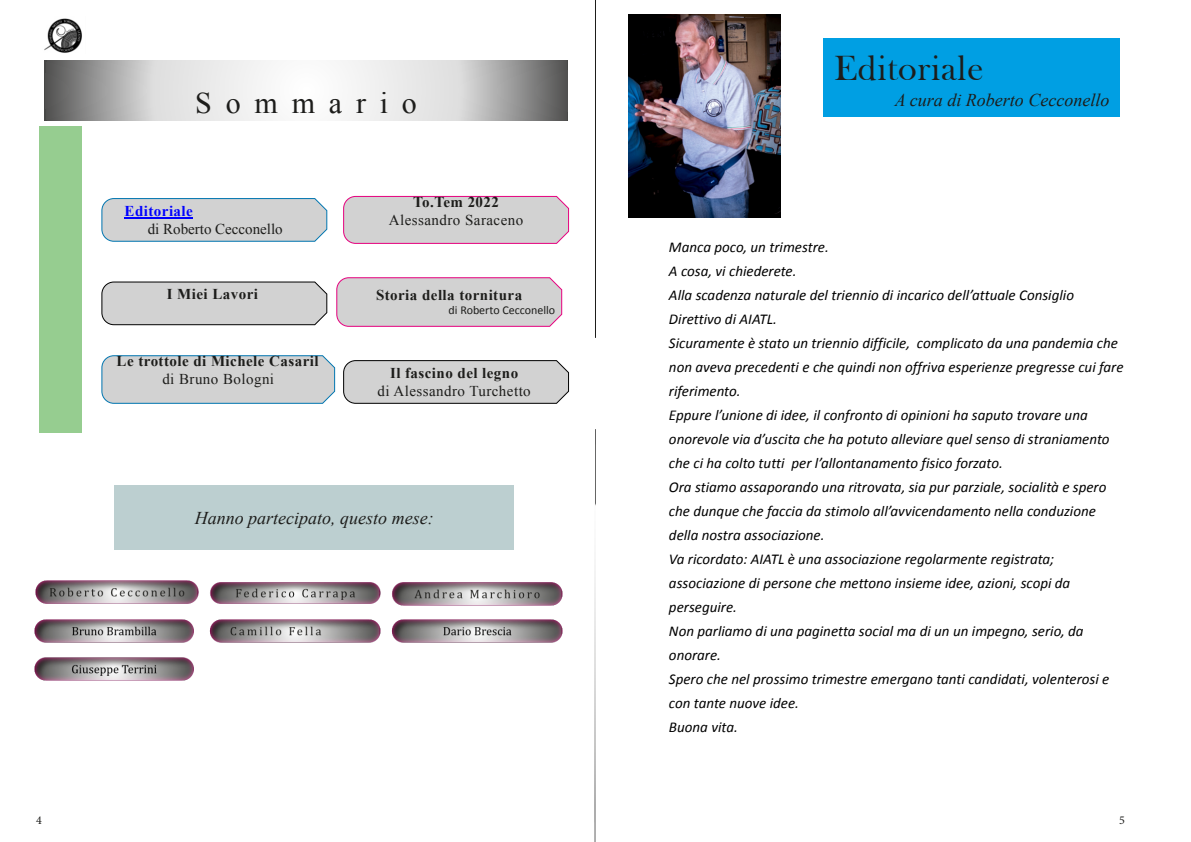
<style>
.page{position:relative;width:1191px;height:842px;background:#fff}
.page>*{position:absolute;margin:0;border:0;box-sizing:border-box;transform-origin:0 0}
.t1{font:36px "Bask Old Face";letter-spacing:.03em;color:#1d1d1b}
.t2{font:30px "Times New Roman";letter-spacing:.46em;color:#1d1d1b}
.t3{font:italic 18px "Times New Roman";color:#1d1d1b}
.t4{font:italic 15px/24px "Calibri";color:#000}
.t5{font:700 15px "Times New Roman";letter-spacing:.03em;color:#1d1d1b}
.t6{font:15px "Times New Roman";letter-spacing:.03em;color:#1d1d1b}
.t7{font:15px "Times New Roman";color:#1d1d1b}
.t8{font:700 15px "Times New Roman";letter-spacing:.03em;color:#00f}
.t9{font:12px "Calibri";color:#1d1d1b}
.t10{font:12px "Minion Pro";color:#1d1d1b}
</style>
<div class="page">
<img style="left:594px;top:565px;width:1px;height:277px">
<img style="left:44px;top:18px;width:38px;height:35px">
<svg style="left:44px;top:60px;width:524px;height:60px"></svg>
<svg style="left:101px;top:198px;width:227px;height:44px"></svg>
<hr style="left:125px;top:217px;width:68px;height:2px;background:#00f">
<svg style="left:343px;top:195px;width:227px;height:49px"></svg>
<svg style="left:101px;top:281px;width:227px;height:45px"></svg>
<svg style="left:336px;top:277px;width:227px;height:50px"></svg>
<div style="left:40px;top:126px;width:42px;height:307px;background:#96cd90"></div>
<div style="left:114px;top:485px;width:400px;height:65px;background:#bccfd0"></div>
<img style="left:35px;top:580px;width:527px;height:26px">
<div style="left:823px;top:38px;width:297px;height:79px;background:#009fe3"></div>
<img style="left:628px;top:14px;width:152px;height:203px">
<svg style="left:101px;top:355px;width:235px;height:49px"></svg>
<img style="left:35px;top:619px;width:527px;height:62px">
<svg style="left:343px;top:360px;width:227px;height:44px"></svg>
<h2 class="t2" style="left:195px;top:92px;width:223px">Sommario</h2>
<p class="t8" style="left:125px;top:206px;width:70px">Editoriale</p>
<p class="t7" style="left:148px;top:223px;width:136px">di Roberto Cecconello</p>
<p class="t5" style="left:413px;top:197px;width:87px">To.Tem 2022</p>
<p class="t6" style="left:389px;top:214px;width:136px">Alessandro Saraceno</p>
<p class="t5" style="left:167px;top:289px;width:93px">I Miei Lavori</p>
<p class="t5" style="left:376px;top:290px;width:148px">Storia della tornitura</p>
<p class="t9" style="left:448px;top:305px;width:108px">di Roberto Cecconello</p>
<p class="t5" style="left:117px;top:356px;width:203px">Le trottole di Michele Casaril</p>
<p class="t6" style="left:162px;top:374px;width:113px">di Bruno Bologni</p>
<p class="t5" style="left:390px;top:368px;width:130px">Il fascino del legno</p>
<p class="t6" style="left:377px;top:385px;width:155px">di Alessandro Turchetto</p>
<p class="t3" style="left:195px;top:511px;width:240px">Hanno partecipato, questo mese:</p>
<h1 class="t1" style="left:834px;top:56px;width:151px">Editoriale</h1>
<p class="t3" style="left:894px;top:93px;width:216px">A cura di Roberto Cecconello</p>
<p class="t4" style="left:669px;top:236px;width:456px">Manca poco, un trimestre.<br>A cosa, vi chiederete.<br>Alla scadenza naturale del triennio di incarico dell’attuale Consiglio Direttivo di AIATL.<br>Sicuramente è stato un triennio difficile, complicato da una pandemia che non aveva precedenti e che quindi non offriva esperienze pregresse cui fare riferimento.<br>Eppure l’unione di idee, il confronto di opinioni ha saputo trovare una onorevole via d’uscita che ha potuto alleviare quel senso di straniamento che ci ha colto tutti per l’allontanamento fisico forzato.<br>Ora stiamo assaporando una ritrovata, sia pur parziale, socialità e spero che dunque che faccia da stimolo all’avvicendamento nella conduzione della nostra associazione.<br>Va ricordato: AIATL è una associazione regolarmente registrata; associazione di persone che mettono insieme idee, azioni, scopi da perseguire.<br>Non parliamo di una paginetta social ma di un un impegno, serio, da onorare.<br>Spero che nel prossimo trimestre emergano tanti candidati, volenterosi e con tante nuove idee.<br>Buona vita.</p>
<p class="t10" style="left:36px;top:815px;width:7px">4</p>
<p class="t10" style="left:1119px;top:815px;width:7px">56</p>
</div>
